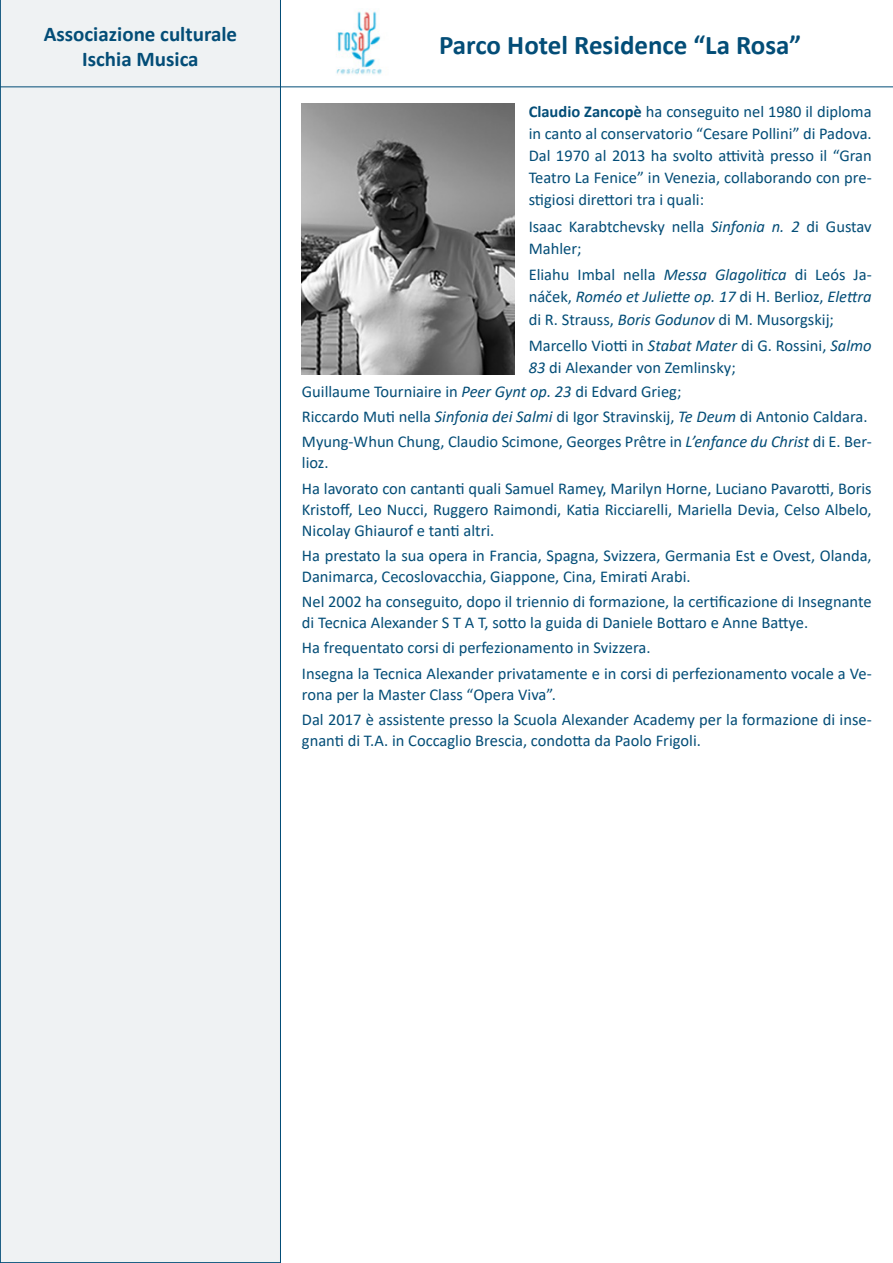
<style>
.page{position:relative;width:893px;height:1263px;background:#fff}
.page>*{position:absolute;margin:0;border:0;box-sizing:border-box;transform-origin:0 0}
.t1{font:700 27px "Calibri";color:#034d77}
.t2{font:700 21px "Calibri";color:#034d77}
.t3{font:16.5px/22.2px "Calibri";color:#034d77}
.s1{font-weight:700}
.s2{font-style:italic}
</style>
<div class="page">
<div style="left:0;top:0;width:281px;height:1263px;background:#eff2f3"></div>
<hr style="left:0;top:86px;width:893px;height:1px;background:#034d77">
<img style="left:336px;top:11px;width:46px;height:64px">
<img style="left:302px;top:103px;width:212px;height:271px">
<p class="t2" style="left:44px;top:19px;width:195px">Associazione culturale</p>
<p class="t2" style="left:82px;top:44px;width:118px">Ischia Musica</p>
<p class="t1" style="left:439px;top:26px;width:364px">Parco Hotel Residence “La Rosa”</p>
<p class="t3" style="left:529px;top:100px;width:344px;text-align:justify"><span class="s1">Claudio Zancopè</span> ha conseguito nel 1980 il diploma in canto al conservatorio “Cesare Pollini” di Padova.<br>Dal 1970 al 2013 ha svolto attività presso il “Gran Teatro La Fenice” in Venezia, collaborando con pre&shy;stigiosi direttori tra i quali:</p>
<p class="t3" style="left:529px;top:215px;width:344px">Isaac Karabtchevsky nella <span class="s2">Sinfonia n. 2</span> di Gustav<br>Mahler;</p>
<p class="t3" style="left:529px;top:263px;width:344px;text-align:justify">Eliahu Imbal nella <span class="s2">Messa Glagolitica</span> di Leós Ja&shy;náček, <span class="s2">Roméo et Juliette op. 17</span> di H. Berlioz, <span class="s2">Elettra </span>di R. Strauss, <span class="s2">Boris Godunov</span> di M. Musorgskij;</p>
<p class="t3" style="left:529px;top:334px;width:344px">Marcello Viotti in <span class="s2">Stabat Mater</span> di G. Rossini, <span class="s2">Salmo<br>83</span> di Alexander von Zemlinsky;</p>
<p class="t3" style="left:302px;top:380px;width:381px">Guillaume Tourniaire in <span class="s2">Peer Gynt op. 23</span> di Edvard Grieg;</p>
<p class="t3" style="left:302px;top:405px;width:567px">Riccardo Muti nella <span class="s2">Sinfonia dei Salmi</span> di Igor Stravinskij, <span class="s2">Te Deum</span> di Antonio Caldara.</p>
<p class="t3" style="left:302px;top:431px;width:571px;line-height:21px">Myung-Whun Chung, Claudio Scimone, Georges Prêtre in <span class="s2">L’enfance du Christ</span> di E. Ber&shy;lioz.</p>
<p class="t3" style="left:302px;top:477px;width:571px;line-height:21px;text-align:justify">Ha lavorato con cantanti quali Samuel Ramey, Marilyn Horne, Luciano Pavarotti, Boris Kristoff, Leo Nucci, Ruggero Raimondi, Katia Ricciarelli, Mariella Devia, Celso Albelo, Nicolay Ghiaurof e tanti altri.</p>
<p class="t3" style="left:302px;top:544px;width:571px;line-height:21px">Ha prestato la sua opera in Francia, Spagna, Svizzera, Germania Est e Ovest, Olanda,<br>Danimarca, Cecoslovacchia, Giappone, Cina, Emirati Arabi.</p>
<p class="t3" style="left:302px;top:591px;width:571px;line-height:21px">Nel 2002 ha conseguito, dopo il triennio di formazione, la certificazione di Insegnante di Tecnica Alexander S T A T, sotto la guida di Daniele Bottaro e Anne Battye.</p>
<p class="t3" style="left:302px;top:636px;width:350px">Ha frequentato corsi di perfezionamento in Svizzera.</p>
<p class="t3" style="left:302px;top:662px;width:571px;line-height:21px">Insegna la Tecnica Alexander privatamente e in corsi di perfezionamento vocale a Ve&shy;rona per la Master Class “Opera Viva”.</p>
<p class="t3" style="left:302px;top:708px;width:571px;line-height:21px">Dal 2017 è assistente presso la Scuola Alexander Academy per la formazione di inse&shy;gnanti di T.A. in Coccaglio Brescia, condotta da Paolo Frigoli.</p>
</div>
